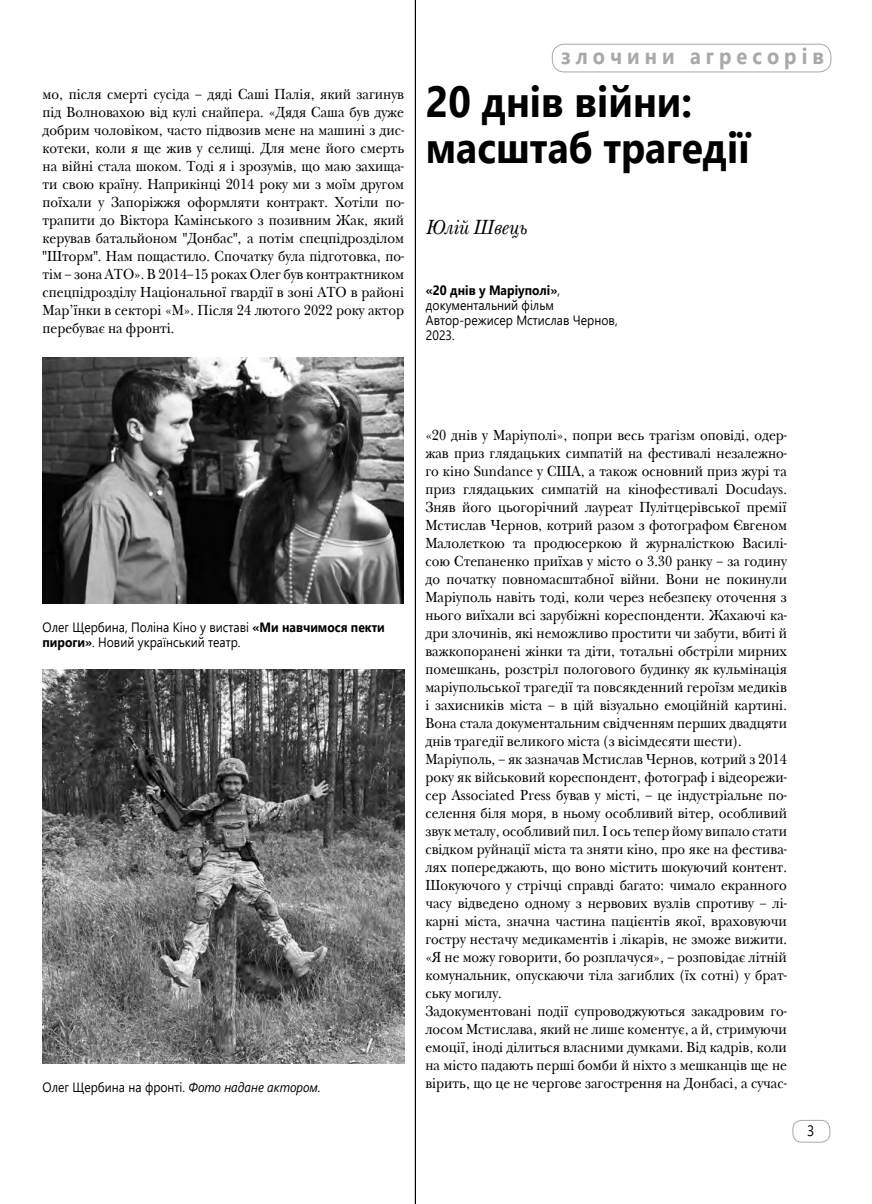
<style>
.page{position:relative;width:872px;height:1204px;background:#fff}
.page>*{position:absolute;margin:0;border:0;box-sizing:border-box;transform-origin:0 0}
.t1{font:700 43.5px/46.5px "Segoe UI";color:#000;scale:.9 1}
.t2{font:700 22.5px "Segoe UI";letter-spacing:.25em;color:#a7a9ac;scale:.89 1}
.t3{font:italic 21px "New Baskerville CTT";color:#000;scale:.9 1}
.t4{font:15px/18px "New Baskerville CTT";color:#000;text-align:justify;scale:.9 1}
.t5{font:15px "Segoe UI";color:#000;scale:.9 1}
.t6{font:13.5px/15px "Segoe UI";color:#000;scale:.9 1}
.s1{font-weight:700}
.s2{font-style:italic}
</style>
<div class="page">
<div style="left:792px;top:1119px;width:38px;height:23px;border:1px solid #a7a9ac;border-radius:9px"></div>
<img style="left:43px;top:358px;width:360px;height:245px">
<img style="left:43px;top:669px;width:361px;height:394px">
<hr style="left:415px;top:0;width:1px;height:1203px;background:#000">
<div style="left:552px;top:44px;width:279px;height:28px;border:1px solid #a7a9ac;border-radius:12px"></div>
<p class="t4" style="left:43px;top:85px;width:403px">мо, після смерті сусіда – дяді Саші Палія, який загинув під Волновахою від кулі снайпера. «Дядя Саша був дуже добрим чоловіком, часто підвозив мене на машині з дис&shy;котеки, коли я ще жив у селищі. Для мене його смерть на війні стала шоком. Тоді я і зрозумів, що маю захища&shy;ти свою країну. Наприкінці 2014 року ми з моїм другом поїхали у Запоріжжя оформляти контракт. Хотіли по&shy;трапити до Віктора Камінського з позивним Жак, який керував батальйоном "Донбас", а потім спецпідрозділом "Шторм". Нам пощастило. Спочатку була підготовка, по&shy;тім – зона АТО». В 2014–15 роках Олег був контрактником спецпідрозділу Національної гвардії в зоні АТО в районі Мар’їнки в секторі «М». Після 24 лютого 2022 року актор перебуває на фронті.</p>
<h2 class="t2" style="left:561px;top:34px;width:297px">злочини агресорів</h2>
<h1 class="t1" style="left:426px;top:75px;width:361px">20 днів війни: масштаб трагедії</h1>
<h3 class="t3" style="left:425px;top:215px;width:114px">Юлій Швець</h3>
<p class="t6" style="left:426px;top:281px;width:215px"><span class="s1">«20 днів у Маріуполі»</span>, документальний фільм<br>Автор-режисер Мстислав Чернов,<br>2023.</p>
<p class="t6" style="left:43px;top:618px;width:382px">Олег Щербина, Поліна Кіно у виставі <span class="s1">«Ми навчимося пекти пироги»</span>. Новий український театр.</p>
<p class="t6" style="left:43px;top:1078px;width:310px">Олег Щербина на фронті. <span class="s2">Фото надане актором.</span></p>
<p class="t4" style="left:425px;top:426px;width:403px;text-align:left">«20 днів у Маріуполі», попри весь трагізм оповіді, одер&shy;жав приз глядацьких симпатій на фестивалі незалежно&shy;го кіно Sundanсe у США, а також основний приз журі та приз глядацьких симпатій на кінофестивалі Docudays.<br>Зняв його цьогорічний лауреат Пулітцерівської премії Мстислав Чернов, котрий разом з фотографом Євгеном Малолєткою та продюсеркою й журналісткою Василі&shy;сою Степаненко приїхав у місто о 3.30 ранку – за годину до початку повномасштабної війни. Вони не покинули Маріуполь навіть тоді, коли через небезпеку оточення з нього виїхали всі зарубіжні кореспонденти. Жахаючі ка&shy;дри злочинів, які неможливо простити чи забути, вбиті й важкопоранені жінки та діти, тотальні обстріли мирних помешкань, розстріл пологового будинку як кульмінація маріупольської трагедії та повсякденний героїзм медиків і захисників міста – в цій візуально емоційній картині.<br>Вона стала документальним свідченням перших двадцяти днів трагедії великого міста (з вісімдесяти шести).<br>Маріуполь, – як зазначав Мстислав Чернов, котрий з 2014 року як військовий кореспондент, фотограф і відеорежи&shy;сер Associated Press бував у місті, – це індустріальне по&shy;селення біля моря, в ньому особливий вітер, особливий звук металу, особливий пил. І ось тепер йому випало стати свідком руйнації міста та зняти кіно, про яке на фестива&shy;лях попереджають, що воно містить шокуючий контент.<br>Шокуючого у стрічці справді багато: чимало екранного часу відведено одному з нервових вузлів спротиву – лі&shy;карні міста, значна частина пацієнтів якої, враховуючи гостру нестачу медикаментів і лікарів, не зможе вижити. «Я не можу говорити, бо розплачуся», – розповідає літній комунальник, опускаючи тіла загиблих (їх сотні) у брат&shy;ську могилу.<br>Задокументовані події супроводжуються закадровим го&shy;лосом Мстислава, який не лише коментує, а й, стримуючи емоції, іноді ділиться власними думками. Від кадрів, коли на місто падають перші бомби й ніхто з мешканців ще не вірить, що це не чергове загострення на Донбасі, а сучас-</p>
<p class="t5" style="left:807px;top:1116px;width:10px">3</p>
</div>
